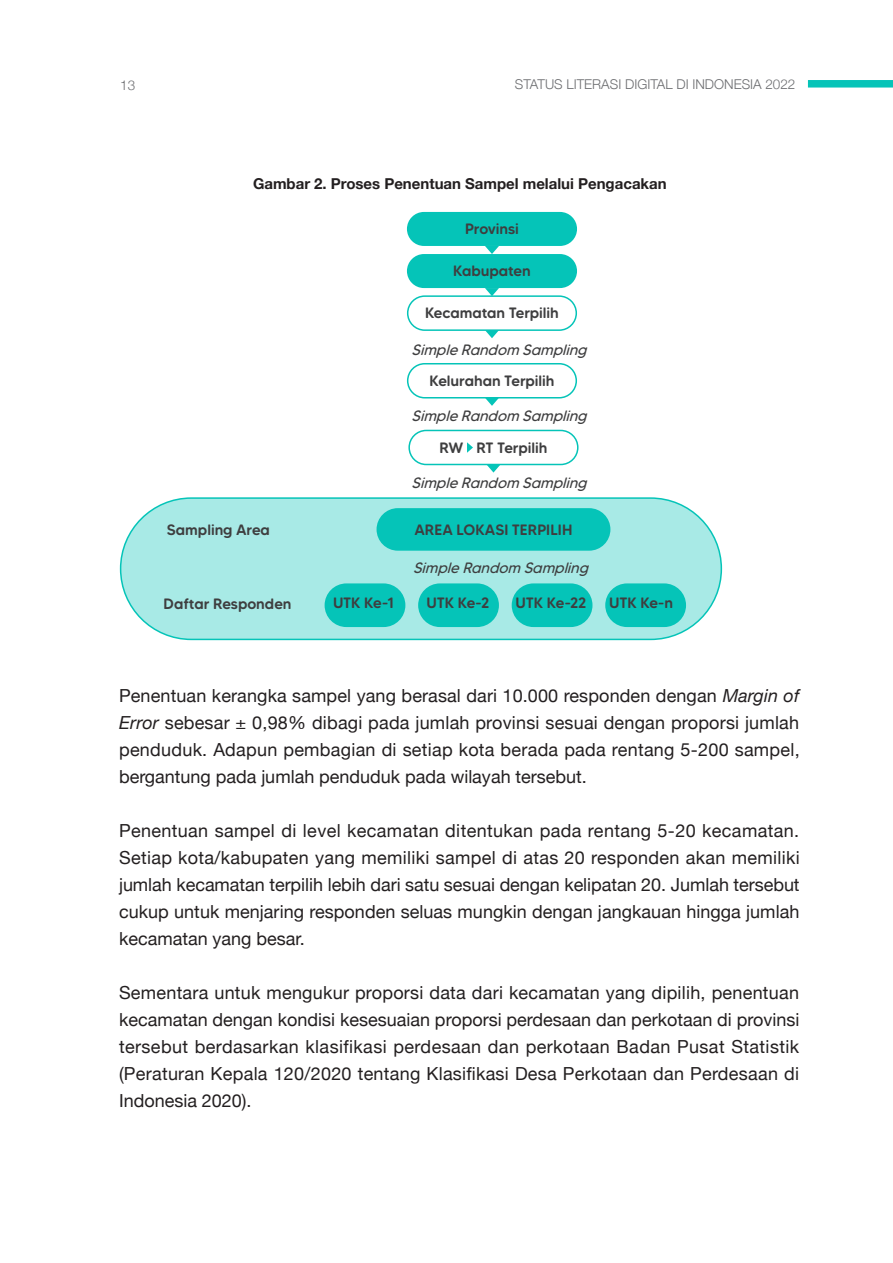
<style>
.page{position:relative;width:893px;height:1263px;background:#fff}
.page>*{position:absolute;margin:0;border:0;box-sizing:border-box;transform-origin:0 0}
.t1{font:18px/27px "Helvetica Neue";color:#231f20;text-align:justify}
.t2{font:500 15px "MADE Tommy Soft";letter-spacing:-.005em;color:#3e3e3f}
.t3{font:italic 15px "MADE Tommy Soft";color:#3e3e3f}
.t4{font:700 15px "Helvetica Neue";color:#231f20}
.t5{font:300 13.5px "Helvetica Neue";color:#6c6d70}
.s1{font-style:italic}
</style>
<div class="page">
<div style="left:407px;top:212px;width:170px;height:34px;background:#05c4b8;border-radius:17px"></div>
<div style="left:407px;top:254px;width:170px;height:34px;background:#05c4b8;border-radius:17px"></div>
<div style="left:407px;top:295px;width:170px;height:36px;border:2px solid #05c4b8;border-radius:17px"></div>
<div style="left:407px;top:363px;width:170px;height:35px;border:2px solid #05c4b8;border-radius:17px"></div>
<div style="left:408px;top:430px;width:170px;height:35px;border:2px solid #05c4b8;border-radius:17px"></div>
<svg style="left:467px;top:442px;width:6px;height:11px"></svg>
<svg style="left:485px;top:246px;width:14px;height:8px"></svg>
<svg style="left:485px;top:288px;width:14px;height:8px"></svg>
<svg style="left:485px;top:330px;width:14px;height:8px"></svg>
<svg style="left:485px;top:398px;width:14px;height:8px"></svg>
<svg style="left:486px;top:464px;width:14px;height:9px"></svg>
<div style="left:121px;top:498px;width:600px;height:141px;background:#a8eae6;border-radius:71px"></div>
<div style="left:120px;top:497px;width:602px;height:143px;border:2px solid #05c4b8;border-radius:71px"></div>
<div style="left:377px;top:508px;width:233px;height:43px;background:#05c4b8;border-radius:21px"></div>
<div style="left:325px;top:583px;width:80px;height:44px;background:#05c4b8;border-radius:22px"></div>
<div style="left:418px;top:583px;width:81px;height:44px;background:#05c4b8;border-radius:22px"></div>
<div style="left:512px;top:583px;width:80px;height:44px;background:#05c4b8;border-radius:22px"></div>
<div style="left:605px;top:583px;width:81px;height:44px;background:#05c4b8;border-radius:22px"></div>
<div style="left:808px;top:80px;width:85px;height:8px;background:#05c4b8"></div>
<p class="t5" style="left:120px;top:75px;width:17px">13</p>
<p class="t5" style="left:515px;top:73px;width:282px">STATUS LITERASI DIGITAL DI INDONESIA 2022</p>
<p class="t4" style="left:253px;top:172px;width:415px">Gambar 2. Proses Penentuan Sampel melalui Pengacakan</p>
<p class="t2" style="left:465px;top:220px;width:55px">Provinsi</p>
<p class="t2" style="left:453px;top:262px;width:79px">Kabupaten</p>
<p class="t2" style="left:425px;top:304px;width:135px">Kecamatan Terpilih</p>
<p class="t3" style="left:412px;top:340px;width:181px">SimpleRandom Sampling</p>
<p class="t2" style="left:429px;top:371px;width:127px">Kelurahan Terpilih</p>
<p class="t3" style="left:412px;top:407px;width:181px">SimpleRandom Sampling</p>
<p class="t2" style="left:439px;top:438px;width:109px">RW RT Terpilih</p>
<p class="t2" style="left:167px;top:520px;width:105px">Sampling Area</p>
<p class="t2" style="left:164px;top:594px;width:129px">Daftar Responden</p>
<p class="t3" style="left:412px;top:473px;width:181px">SimpleRandom Sampling</p>
<p class="t2" style="left:415px;top:520px;width:159px">AREA LOKASI TERPILIH</p>
<p class="t3" style="left:413px;top:558px;width:181px">SimpleRandom Sampling</p>
<p class="t2" style="left:333px;top:593px;width:63px">UTK Ke-1</p>
<p class="t2" style="left:427px;top:593px;width:64px">UTK Ke-2</p>
<p class="t2" style="left:516px;top:593px;width:72px">UTK Ke-22</p>
<p class="t2" style="left:609px;top:593px;width:65px">UTK Ke-n</p>
<p class="t1" style="left:119px;top:683px;width:682px">Penentuan kerangka sampel yang berasal dari 10.000 responden dengan <span class="s1">Margin of Error</span> sebesar ± 0,98% dibagi pada jumlah provinsi sesuai dengan proporsi jumlah penduduk. Adapun pembagian di setiap kota berada pada rentang 5-200 sampel, bergantung pada jumlah penduduk pada wilayah tersebut.</p>
<p class="t1" style="left:119px;top:818px;width:682px">Penentuan sampel di level kecamatan ditentukan pada rentang 5-20 kecamatan.<br>Setiap kota/kabupaten yang memiliki sampel di atas 20 responden akan memiliki jumlah kecamatan terpilih lebih dari satu sesuai dengan kelipatan 20. Jumlah tersebut cukup untuk menjaring responden seluas mungkin dengan jangkauan hingga jumlah kecamatan yang besar.</p>
<p class="t1" style="left:119px;top:980px;width:682px">Sementara untuk mengukur proporsi data dari kecamatan yang dipilih, penentuan kecamatan dengan kondisi kesesuaian proporsi perdesaan dan perkotaan di provinsi tersebut berdasarkan klasifikasi perdesaan dan perkotaan Badan Pusat Statistik (Peraturan Kepala 120/2020 tentang Klasifikasi Desa Perkotaan dan Perdesaan di Indonesia 2020).</p>
</div>
